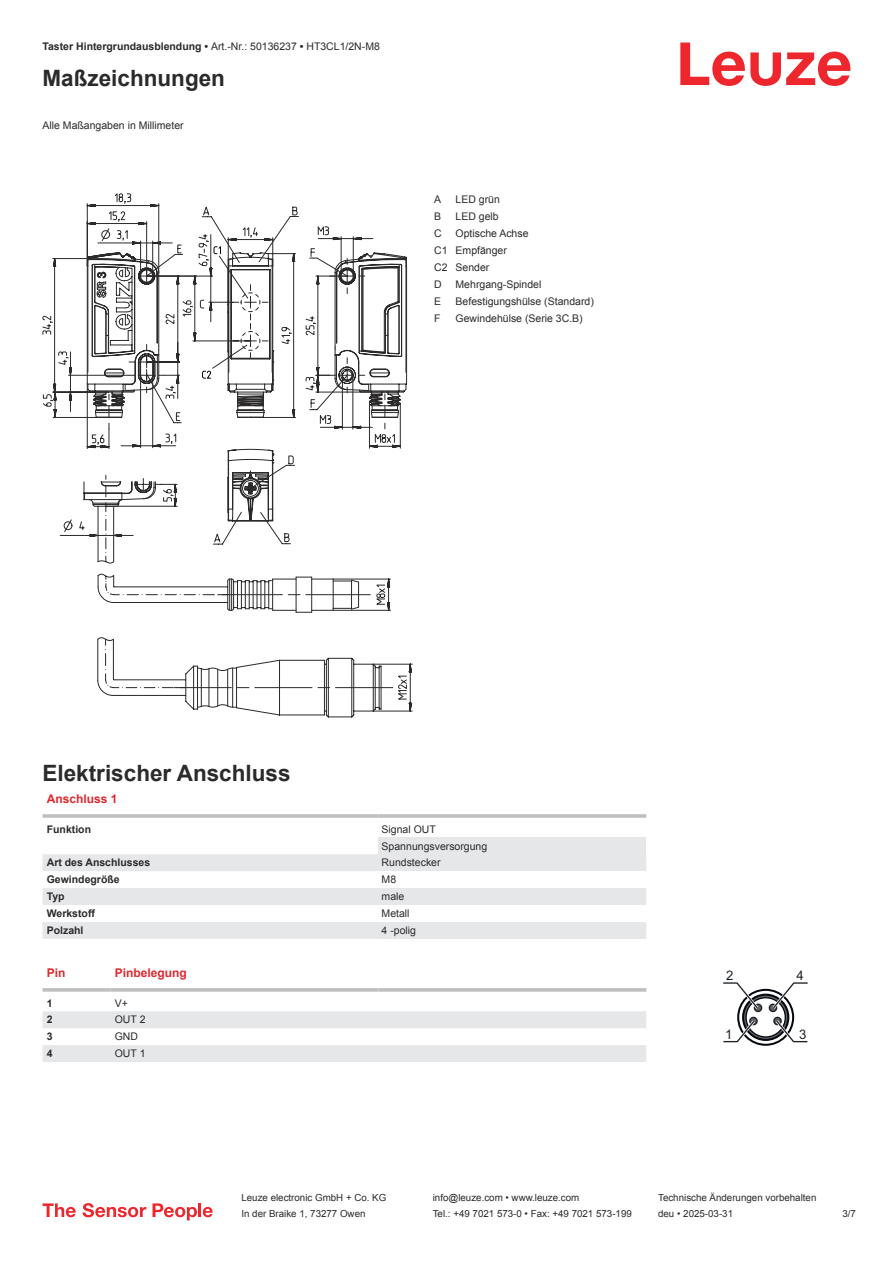
<style>
.page{position:relative;width:893px;height:1263px;background:#fff}
.page>*{position:absolute;margin:0;border:0;box-sizing:border-box;transform-origin:0 0}
.t1{font:700 22.5px "Arial";color:#2b292a}
.t2{font:13.2px "Arial";color:#1e2328}
.t3{font:700 12px "Arial";color:#db2a30}
.t4{font:10.5px/17px "Arial";color:#2b292a}
.t5{font:700 10.5px "Arial";color:#2b292a}
.t6{font:9.75px "Arial";color:#2b292a}
.s1{font-weight:400}
</style>
<div class="page">
<svg style="left:680px;top:43px;width:170px;height:43px"></svg>
<svg style="left:43px;top:854px;width:335px;height:85px;fill:#e6e7e9"></svg>
<hr style="left:43px;top:814px;width:335px;height:4px;background:#bdbfc1">
<hr style="left:378px;top:814px;width:268px;height:4px;background:#c9cbcc">
<div style="left:378px;top:837px;width:268px;height:17px;background:#e6e7e9"></div>
<div style="left:378px;top:854px;width:268px;height:17px;background:#e6e7e9"></div>
<div style="left:378px;top:888px;width:268px;height:17px;background:#e6e7e9"></div>
<div style="left:378px;top:922px;width:268px;height:17px;background:#e6e7e9"></div>
<svg style="left:43px;top:1011px;width:603px;height:51px"></svg>
<svg style="left:43px;top:988px;width:68px;height:4px"></svg>
<svg style="left:111px;top:988px;width:267px;height:4px"></svg>
<svg style="left:378px;top:988px;width:268px;height:4px"></svg>
<svg style="left:723px;top:982px;width:85px;height:64px"></svg>
<svg style="left:43px;top:1203px;width:33px;height:14px"></svg>
<svg style="left:83px;top:1203px;width:63px;height:14px"></svg>
<svg style="left:153px;top:1203px;width:44px;height:17px"></svg>
<hr style="left:198px;top:1203px;width:3px;height:14px;background:#ed272d">
<svg style="left:203px;top:1207px;width:10px;height:10px"></svg>
<svg style="left:97px;top:545px;width:49px;height:143px"></svg>
<svg style="left:146px;top:255px;width:267px;height:457px"></svg>
<svg style="left:59px;top:449px;width:340px;height:88px"></svg>
<svg style="left:273px;top:206px;width:128px;height:243px"></svg>
<svg style="left:273px;top:234px;width:113px;height:196px"></svg>
<svg style="left:43px;top:193px;width:230px;height:256px"></svg>
<p class="t5" style="left:43px;top:43px;width:339px">Taster Hintergrundausblendung • <span class="s1">Art.-Nr.: 50136237</span> • <span class="s1">HT3CL1/2N-M8</span></p>
<h1 class="t1" style="left:43px;top:70px;width:184px">Maßzeichnungen</h1>
<p class="t4" style="left:43px;top:117px;width:143px">Alle Maßangaben in Millimeter</p>
<p class="t4" style="left:434px;top:192px;width:9px">A</p>
<p class="t4" style="left:456px;top:192px;width:46px">LED grün</p>
<p class="t4" style="left:434px;top:209px;width:9px">B</p>
<p class="t4" style="left:456px;top:209px;width:45px">LED gelb</p>
<p class="t4" style="left:434px;top:226px;width:9px">C</p>
<p class="t4" style="left:434px;top:226px;width:96px;text-indent:21px">Optische Achse<br>C1 Empfänger<br>C2 Sender<br>D</p>
<p class="t4" style="left:456px;top:277px;width:87px">Mehrgang-Spindel</p>
<p class="t4" style="left:434px;top:294px;width:9px">E</p>
<p class="t4" style="left:456px;top:294px;width:140px">Befestigungshülse (Standard)</p>
<p class="t4" style="left:434px;top:311px;width:8px">F</p>
<p class="t4" style="left:456px;top:311px;width:129px">Gewindehülse (Serie 3C.B)</p>
<h1 class="t1" style="left:43px;top:765px;width:250px">Elektrischer Anschluss</h1>
<p class="t3" style="left:47px;top:795px;width:72px">Anschluss 1</p>
<p class="t5" style="left:47px;top:825px;width:46px">Funktion</p>
<p class="t4" style="left:382px;top:821px;width:107px">Signal OUT<br>Spannungsversorgung</p>
<p class="t5" style="left:47px;top:859px;width:105px">Art des Anschlusses</p>
<p class="t4" style="left:382px;top:855px;width:60px">Rundstecker</p>
<p class="t5" style="left:47px;top:876px;width:74px">Gewindegröße</p>
<p class="t4" style="left:382px;top:872px;width:16px">M8</p>
<p class="t5" style="left:47px;top:893px;width:19px">Typ</p>
<p class="t4" style="left:382px;top:889px;width:24px">male</p>
<p class="t5" style="left:47px;top:909px;width:50px">Werkstoff</p>
<p class="t4" style="left:382px;top:906px;width:30px">Metall</p>
<p class="t5" style="left:47px;top:926px;width:38px">Polzahl</p>
<p class="t4" style="left:382px;top:923px;width:36px">4 -polig</p>
<p class="t3" style="left:47px;top:968px;width:20px">Pin</p>
<p class="t3" style="left:115px;top:968px;width:74px">Pinbelegung</p>
<p class="t5" style="left:47px;top:999px;width:7px">1</p>
<p class="t4" style="left:115px;top:995px;width:15px">V+</p>
<p class="t5" style="left:47px;top:1016px;width:7px">2</p>
<p class="t4" style="left:115px;top:1012px;width:32px">OUT 2</p>
<p class="t5" style="left:47px;top:1033px;width:7px">3</p>
<p class="t4" style="left:115px;top:1029px;width:25px">GND</p>
<p class="t5" style="left:47px;top:1050px;width:7px">4</p>
<p class="t4" style="left:115px;top:1046px;width:32px">OUT 1</p>
<p class="t2" style="left:726px;top:968px;width:9px">2</p>
<p class="t2" style="left:796px;top:968px;width:9px">4</p>
<p class="t2" style="left:725px;top:1027px;width:9px">1</p>
<p class="t2" style="left:799px;top:1027px;width:9px">3</p>
<p class="t6" style="left:241px;top:1194px;width:146px">Leuze electronic GmbH + Co. KG</p>
<p class="t6" style="left:433px;top:1194px;width:148px">info@leuze.com • www.leuze.com</p>
<p class="t6" style="left:658px;top:1194px;width:160px">Technische Änderungen vorbehalten</p>
<p class="t6" style="left:241px;top:1210px;width:126px">In der Braike 1, 73277 Owen</p>
<p class="t6" style="left:433px;top:1210px;width:201px">Tel.: +49 7021 573-0 • Fax: +49 7021 573-199</p>
<p class="t6" style="left:658px;top:1210px;width:76px">deu • 2025-03-31</p>
<p class="t6" style="left:842px;top:1210px;width:15px">3 /7</p>
</div>
